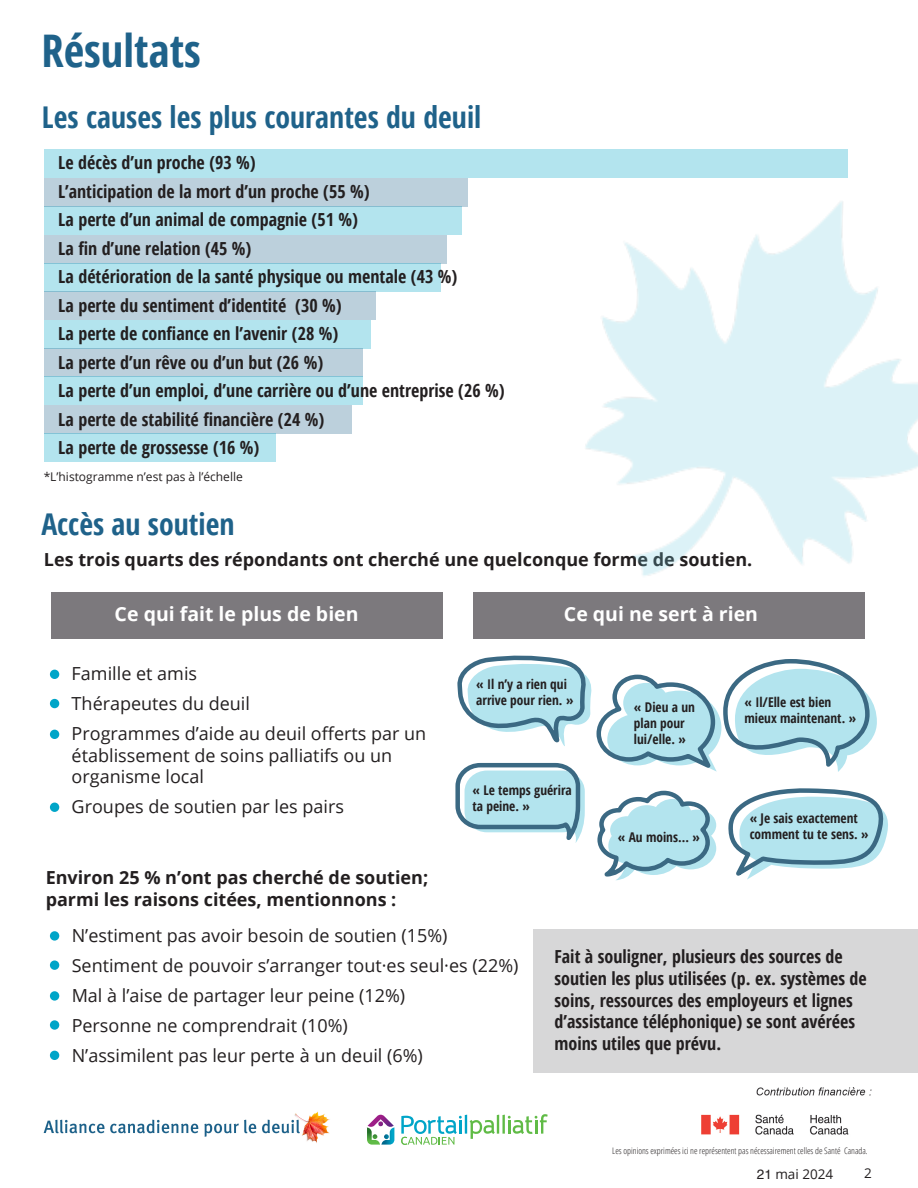
<style>
.page{position:relative;width:918px;height:1188px;background:#fff}
.page>*{position:absolute;margin:0;border:0;box-sizing:border-box;transform-origin:0 0}
.t1{font:700 condensed 45px "Open Sans";color:#1f628a}
.t2{font:700 condensed 30px "Open Sans";color:#1f628a}
.t3{font:700 19.5px "Open Sans";color:#fff}
.t4{font:700 condensed 18px/28.5px "Open Sans";color:#231f20}
.t5{font:18px/30px "Open Sans";color:#231f20}
.t6{font:700 18px/21.6px "Open Sans";color:#231f20}
.t7{font:13.5px "Open Sans";color:#231f20}
.t8{font:700 condensed 13.35px/16px "Open Sans";color:#231f20}
.t9{font:12px "Open Sans";color:#231f20}
.t10{font:300 condensed 9px "Open Sans";color:#231f20}
.s1{font-family:"Helvetica"}
</style>
<div class="page">
<img style="left:701px;top:1087px;width:171px;height:48px">
<svg style="left:367px;top:1115px;width:28px;height:30px"></svg>
<hr style="left:502px;top:1115px;width:3px;height:19px;background:#60bb46">
<svg style="left:508px;top:1114px;width:40px;height:20px"></svg>
<svg style="left:401px;top:1115px;width:98px;height:30px"></svg>
<img style="left:43px;top:1111px;width:287px;height:32px">
<div style="left:44px;top:149px;width:804px;height:29px;background:#b3e4ee"></div>
<div style="left:44px;top:207px;width:418px;height:28px;background:#b3e4ee"></div>
<div style="left:44px;top:235px;width:403px;height:28px;background:#bcd0dc"></div>
<div style="left:44px;top:263px;width:397px;height:29px;background:#b3e4ee"></div>
<div style="left:44px;top:292px;width:332px;height:28px;background:#bcd0dc"></div>
<div style="left:44px;top:320px;width:326px;height:28px;background:#b3e4ee"></div>
<div style="left:44px;top:348px;width:319px;height:29px;background:#bcd0dc"></div>
<div style="left:44px;top:377px;width:319px;height:28px;background:#b3e4ee"></div>
<div style="left:44px;top:405px;width:308px;height:29px;background:#bcd0dc"></div>
<div style="left:44px;top:434px;width:232px;height:28px;background:#b3e4ee"></div>
<div style="left:44px;top:178px;width:424px;height:28px;background:#bcd0dc"></div>
<div style="left:533px;top:930px;width:385px;height:143px;background:#d7d7d8"></div>
<div style="left:473px;top:592px;width:391px;height:47px;background:#7c797d"></div>
<div style="left:51px;top:592px;width:391px;height:47px;background:#7c797d"></div>
<svg style="left:455px;top:655px;width:433px;height:226px"></svg>
<div style="left:50px;top:670px;width:9px;height:9px;background:#00a5c8;border-radius:50%"></div>
<div style="left:50px;top:699px;width:9px;height:9px;background:#00a5c8;border-radius:50%"></div>
<div style="left:50px;top:730px;width:9px;height:9px;background:#00a5c8;border-radius:50%"></div>
<div style="left:50px;top:803px;width:9px;height:9px;background:#00a5c8;border-radius:50%"></div>
<div style="left:50px;top:931px;width:9px;height:10px;background:#00a5c8;border-radius:50%"></div>
<div style="left:50px;top:960px;width:9px;height:10px;background:#00a5c8;border-radius:50%"></div>
<div style="left:50px;top:991px;width:9px;height:10px;background:#00a5c8;border-radius:50%"></div>
<div style="left:50px;top:1020px;width:9px;height:10px;background:#00a5c8;border-radius:50%"></div>
<div style="left:50px;top:1051px;width:9px;height:9px;background:#00a5c8;border-radius:50%"></div>
<img style="left:585px;top:201px;width:333px;height:375px">
<h1 class="t1" style="left:41px;top:20px;width:161px">Résultats</h1>
<h2 class="t2" style="left:42px;top:96px;width:441px">Les causes les plus courantes du deuil</h2>
<p class="t4" style="left:58px;top:148px;width:448px">Le décès d’un proche (93 %)<br>L’anticipation de la mort d’un proche (55 %)<br>La perte d’un animal de compagnie (51 %)<br>La fin d’une relation (45 %)<br>La détérioration de la santé physique ou mentale (43 %)<br>La perte du sentiment d’identité (30 %)<br>La perte de confiance en l’avenir (28 %)<br>La perte d’un rêve ou d’un but (26 %)<br>La perte d’un emploi, d’une carrière ou d’une entreprise (26 %)<br>La perte de stabilité financière (24 %)<br>La perte de grossesse (16 %)</p>
<p class="t9" style="left:44px;top:468px;width:201px">*L’histogramme n’est pas à l’échelle</p>
<h2 class="t2" style="left:41px;top:503px;width:195px">Accès au soutien</h2>
<p class="t6" style="left:44px;top:548px;width:710px">Les trois quarts des répondants ont cherché une quelconque forme de soutien.</p>
<p class="t3" style="left:115px;top:600px;width:245px">Ce qui fait le plus de bien</p>
<p class="t3" style="left:564px;top:600px;width:196px">Ce qui ne sert à rien</p>
<p class="t5" style="left:72px;top:658px;width:356px">Famille et amis<br>Thérapeutes du deuil<br>Programmes d’aide au deuil offerts par un</p>
<p class="t5" style="left:72px;top:744px;width:322px;line-height:21.6px">établissement de soins palliatifs ou un organisme local</p>
<p class="t5" style="left:72px;top:791px;width:274px">Groupes de soutien par les pairs</p>
<p class="t6" style="left:46px;top:866px;width:384px">Environ 25 % n’ont pas cherché de soutien; parmi les raisons citées, mentionnons :</p>
<p class="t8" style="left:476px;top:676px;width:99px">« Il n’y a rien qui arrive pour rien. »</p>
<p class="t8" style="left:472px;top:781px;width:101px">« Le temps guérira ta peine. »</p>
<p class="t8" style="left:634px;top:699px;width:63px">« Dieu a un plan pour lui/elle. »</p>
<p class="t8" style="left:744px;top:693px;width:113px">« Il/Elle est bien mieux maintenant. »</p>
<p class="t8" style="left:750px;top:810px;width:110px">« Je sais exactement</p>
<p class="t8" style="left:618px;top:829px;width:84px">« Au moins... »</p>
<p class="t8" style="left:750px;top:826px;width:120px">comment tu te sens. »</p>
<p class="t5" style="left:72px;top:920px;width:448px">N’estiment pas avoir besoin de soutien (15%)<br>Sentiment de pouvoir s’arranger tout·es seul·es (22%)<br>Mal à l’aise de partager leur peine (12%)<br>Personne ne comprendrait (10%)<br>N’assimilent pas leur perte à un deuil (6%)</p>
<p class="t4" style="left:555px;top:946px;width:314px;line-height:21.6px">Fait à souligner, plusieurs des sources de soutien les plus utilisées (p. ex. systèmes de soins, ressources des employeurs et lignes d’assistance téléphonique) se sont avérées moins utiles que prévu.</p>
<p class="t10" style="left:612px;top:1144px;width:257px">Les opinions exprimées ici ne représentent pas nécessairement celles de Santé Canada.</p>
<p class="t7" style="left:757px;top:1165px;width:78px"><span class="s1">21</span> mai 2024</p>
<p class="t7" style="left:864px;top:1164px;width:9px">2</p>
</div>
